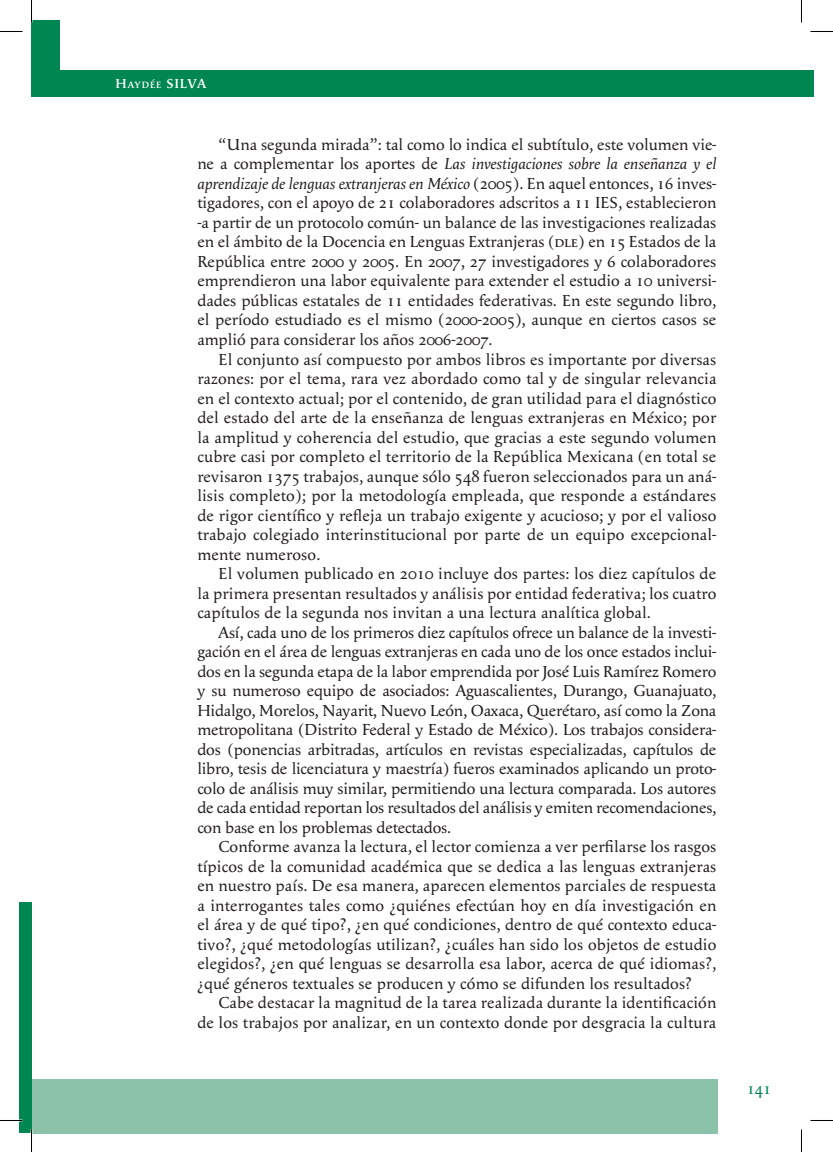
<style>
.page{position:relative;width:833px;height:1152px;background:#fff}
.page>*{position:absolute;margin:0;border:0;box-sizing:border-box;transform-origin:0 0}
.t1{font:16.5px/19.5px "Apolline";letter-spacing:.01em;color:#231f20;text-align:justify}
.t2{font:16.5px "Apolline";color:#008751}
.t3{font:600 13.5px "Apolline";letter-spacing:.045em;color:#fff}
.s1{font-size:9.45px}
.s2{font-style:italic}
.s3{font-family:"Apolline Regular SC"}
</style>
<div class="page">
<div style="left:32px;top:20px;width:28px;height:76px;background:#008751"></div>
<div style="left:32px;top:1079px;width:686px;height:54px;background:#8dc2aa"></div>
<div style="left:60px;top:70px;width:754px;height:26px;background:#008751"></div>
<div style="left:19px;top:902px;width:13px;height:231px;background:#008751"></div>
<hr style="left:0;top:1119px;width:22px;height:2px;background:#fff">
<svg style="left:0;top:31px;width:22px;height:1px"></svg>
<svg style="left:810px;top:31px;width:23px;height:1px"></svg>
<svg style="left:0;top:1120px;width:22px;height:1px"></svg>
<svg style="left:810px;top:1120px;width:23px;height:1px"></svg>
<svg style="left:31px;top:0;width:1px;height:22px"></svg>
<svg style="left:31px;top:1129px;width:1px;height:22px"></svg>
<svg style="left:801px;top:0;width:1px;height:22px"></svg>
<svg style="left:801px;top:1129px;width:1px;height:22px"></svg>
<p class="t3" style="left:115px;top:75px;width:92px">H<span class="s1">aydée</span> SILVA</p>
<p class="t1" style="left:197px;top:135px;width:520px;text-indent:21px">“Una segunda mirada”: tal como lo indica el subtítulo, este volumen vie&shy;ne a complementar los aportes de <span class="s2">Las investigaciones sobre la enseñanza y el aprendizaje de lenguas extranjeras en México</span> (2005). En aquel entonces, 16 inves&shy;tigadores, con el apoyo de 21 colaboradores adscritos a 11 IES, establecieron -a partir de un protocolo común- un balance de las investigaciones realizadas en el ámbito de la Docencia en Lenguas Extranjeras (<span class="s3">dle</span>) en 15 Estados de la República entre 2000 y 2005. En 2007, 27 investigadores y 6 colaboradores emprendieron una labor equivalente para extender el estudio a 10 universi&shy;dades públicas estatales de 11 entidades federativas. En este segundo libro, el período estudiado es el mismo (2000-2005), aunque en ciertos casos se amplió para considerar los años 2006-2007.</p>
<p class="t1" style="left:197px;top:349px;width:520px;text-indent:21px">El conjunto así compuesto por ambos libros es importante por diversas razones: por el tema, rara vez abordado como tal y de singular relevancia en el contexto actual; por el contenido, de gran utilidad para el diagnóstico del estado del arte de la enseñanza de lenguas extranjeras en México; por la amplitud y coherencia del estudio, que gracias a este segundo volumen cubre casi por completo el territorio de la República Mexicana (en total se revisaron 1375 trabajos, aunque sólo 548 fueron seleccionados para un aná&shy;lisis completo); por la metodología empleada, que responde a estándares de rigor científico y refleja un trabajo exigente y acucioso; y por el valioso trabajo colegiado interinstitucional por parte de un equipo excepcional&shy;mente numeroso.</p>
<p class="t1" style="left:197px;top:564px;width:520px;text-indent:21px">El volumen publicado en 2010 incluye dos partes: los diez capítulos de la primera presentan resultados y análisis por entidad federativa; los cuatro capítulos de la segunda nos invitan a una lectura analítica global.</p>
<p class="t1" style="left:197px;top:622px;width:520px;text-indent:21px">Así, cada uno de los primeros diez capítulos ofrece un balance de la investi&shy;gación en el área de lenguas extranjeras en cada uno de los once estados inclui&shy;dos en la segunda etapa de la labor emprendida por José Luis Ramírez Romero y su numeroso equipo de asociados: Aguascalientes, Durango, Guanajuato, Hidalgo, Morelos, Nayarit, Nuevo León, Oaxaca, Querétaro, así como la Zona metropolitana (Distrito Federal y Estado de México). Los trabajos considera&shy;dos (ponencias arbitradas, artículos en revistas especializadas, capítulos de libro, tesis de licenciatura y maestría) fueros examinados aplicando un proto&shy;colo de análisis muy similar, permitiendo una lectura comparada. Los autores de cada entidad reportan los resultados del análisis y emiten recomendaciones, con base en los problemas detectados.</p>
<p class="t1" style="left:197px;top:837px;width:520px;text-indent:21px">Conforme avanza la lectura, el lector comienza a ver perfilarse los rasgos típicos de la comunidad académica que se dedica a las lenguas extranjeras en nuestro país. De esa manera, aparecen elementos parciales de respuesta a interrogantes tales como ¿quiénes efectúan hoy en día investigación en el área y de qué tipo?, ¿en qué condiciones, dentro de qué contexto educa&shy;tivo?, ¿qué metodologías utilizan?, ¿cuáles han sido los objetos de estudio elegidos?, ¿en qué lenguas se desarrolla esa labor, acerca de qué idiomas?, ¿qué géneros textuales se producen y cómo se difunden los resultados?</p>
<p class="t1" style="left:197px;top:993px;width:520px;text-align:right">Cabe destacar la magnitud de la tarea realizada durante la identificación<br>de los trabajos por analizar, en un contexto donde por desgracia la cultura</p>
<p class="t2" style="left:746px;top:1078px;width:26px">141</p>
</div>
